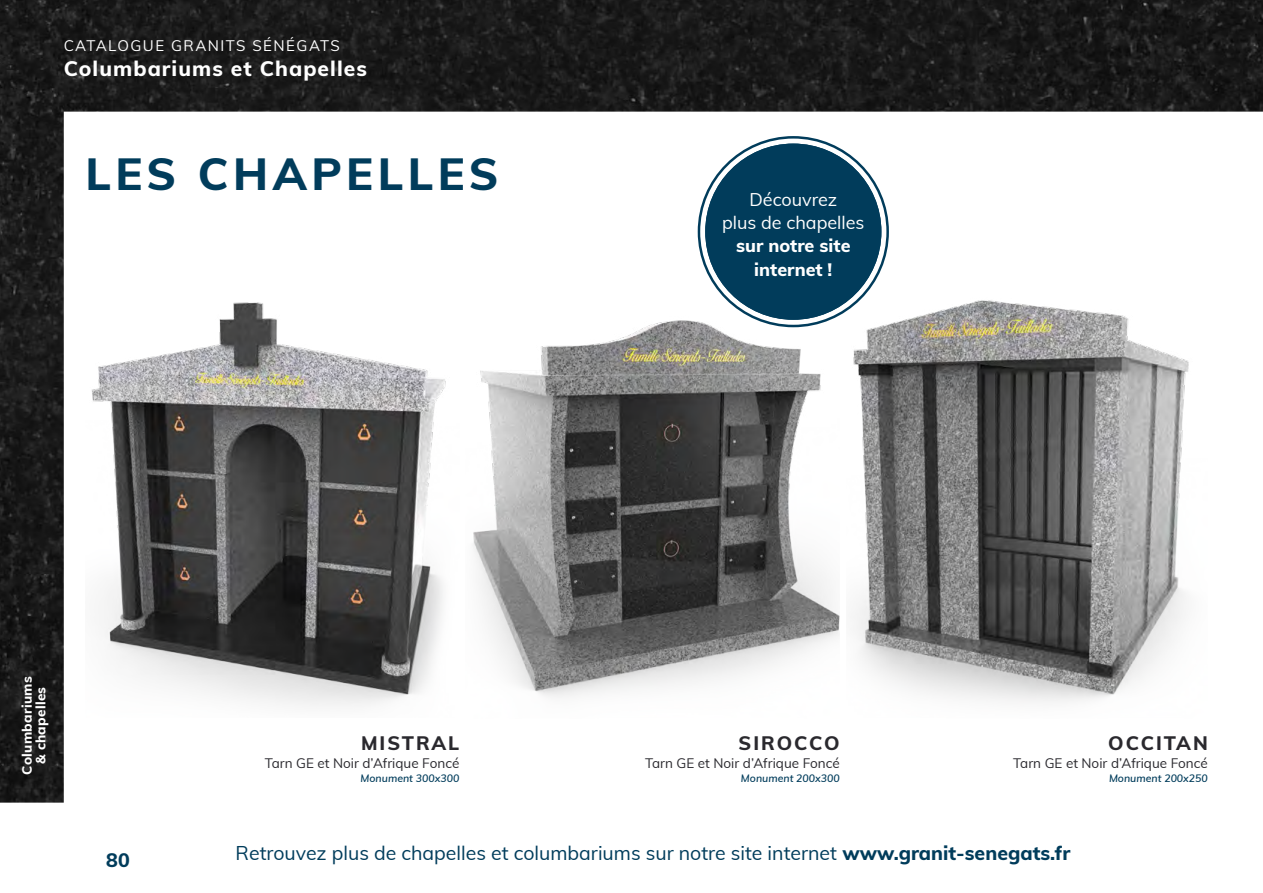
<style>
.page{position:relative;width:1263px;height:893px;background:#fff}
.page>*{position:absolute;margin:0;border:0;box-sizing:border-box;transform-origin:0 0}
.t1{font:800 45px "Muli";letter-spacing:.1em;color:#013c5b}
.t2{font:800 21px "Muli";letter-spacing:.05em;color:#fff}
.t3{font:19.5px "Muli";color:#013c5b}
.t4{font:800 19.5px "Muli";letter-spacing:.1em;color:#2a292e}
.t5{font:800 19.5px "Muli";color:#013c5b}
.t6{font:18px "Muli";color:#fff}
.t7{font:800 18px "Muli";color:#fff}
.t8{font:15px "Muli";letter-spacing:.1em;color:#fff}
.t9{font:13.5px "Muli";color:#2a292e}
.t10{font:800 13.5px "Muli";letter-spacing:.02em;color:#fff}
.t11{font:italic 600 10.5px "Muli";color:#013c5b}
.s1{font-weight:800}
</style>
<div class="page">
<img style="left:0;top:0;width:1263px;height:803px">
<p class="t8" style="left:64px;top:35px;width:278px">CATALOGUE GRANITS SÉNÉGATS</p>
<p class="t2" style="left:64px;top:53px;width:305px">Columbariums et Chapelles</p>
<p class="t1" style="left:85px;top:141px;width:414px">LES CHAPELLES</p>
<p class="t6" style="left:749px;top:186px;width:89px">Découvrez</p>
<p class="t6" style="left:722px;top:209px;width:144px">plus de chapelles</p>
<p class="t7" style="left:736px;top:233px;width:116px">sur notre site</p>
<p class="t7" style="left:754px;top:256px;width:80px">internet !</p>
<p class="t10" style="left:17px;top:774px;width:99px;rotate:-90deg">Columbariums</p>
<p class="t10" style="left:31px;top:764px;width:79px;rotate:-90deg">&amp; chapelles</p>
<p class="t5" style="left:106px;top:845px;width:25px">80</p>
<p class="t4" style="left:361px;top:729px;width:100px">MISTRAL</p>
<p class="t9" style="left:265px;top:753px;width:196px">Tarn GE et Noir d’Afrique Foncé</p>
<p class="t11" style="left:361px;top:770px;width:100px">Monument 300x300</p>
<p class="t4" style="left:738px;top:729px;width:103px">SIROCCO</p>
<p class="t9" style="left:645px;top:753px;width:196px">Tarn GE et Noir d’Afrique Foncé</p>
<p class="t11" style="left:741px;top:770px;width:100px">Monument 200x300</p>
<p class="t4" style="left:1108px;top:729px;width:101px">OCCITAN</p>
<p class="t9" style="left:1013px;top:753px;width:196px">Tarn GE et Noir d’Afrique Foncé</p>
<p class="t11" style="left:1109px;top:770px;width:100px">Monument 200x250</p>
<p class="t3" style="left:236px;top:839px;width:836px">Retrouvez plus de chapelles et columbariums sur notre site internet <span class="s1">www.granit-senegats.fr</span></p>
</div>
